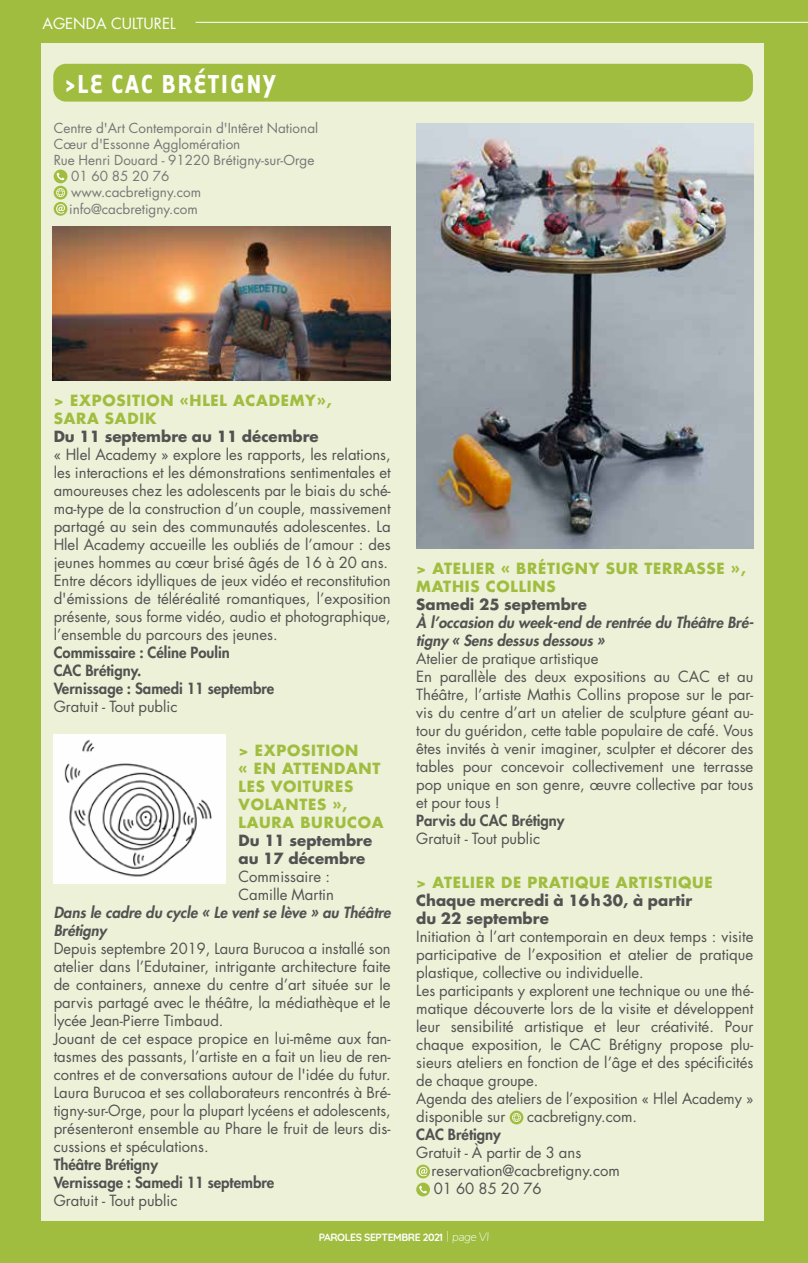
<style>
.page{position:relative;width:808px;height:1263px;background:#a1bd3f}
.page>*{position:absolute;margin:0;border:0;box-sizing:border-box;transform-origin:0 0}
.t1{font:700 30px "Tarzana Nar OT";letter-spacing:.06em;color:#fff}
.t2{font:15px/18px "Futura Std";color:#525251}
.t3{font:700 15px/18px "Futura Std";letter-spacing:.05em;color:#a1bd3f}
.t4{font:800 15px/18px "Futura Std";color:#525251}
.t5{font:italic 800 15px/18px "Futura Std";color:#525251}
.t6{font:700 15px/18px "Futura Std";color:#525251}
.t7{font:15px "Futura Std";color:#fff}
.t8{font:13.5px "Futura Std";color:#777776}
.t9{font:700 10.5px "Quicksand";letter-spacing:-.04em;color:#fff}
.s1{font-family:"Alexina";font-weight:400;font-size:13.5px}
.s2{font-family:"Nunito";font-weight:200;font-style:italic;font-size:12px}
</style>
<div class="page">
<div style="left:41px;top:43px;width:723px;height:1178px;background:#ecf1d8"></div>
<div style="left:53px;top:64px;width:700px;height:38px;background:#a1bd3f;border-radius:13px"></div>
<div style="left:54px;top:170px;width:13px;height:13px;background:#a1bd3f;border-radius:50%"></div>
<svg style="left:57px;top:173px;width:7px;height:7px"></svg>
<div style="left:54px;top:186px;width:13px;height:14px;background:#a1bd3f;border-radius:50%"></div>
<svg style="left:56px;top:188px;width:9px;height:9px"></svg>
<div style="left:54px;top:202px;width:13px;height:14px;background:#a1bd3f;border-radius:50%"></div>
<svg style="left:56px;top:204px;width:9px;height:10px"></svg>
<div style="left:510px;top:1110px;width:13px;height:14px;background:#a1bd3f;border-radius:50%"></div>
<svg style="left:512px;top:1113px;width:9px;height:9px"></svg>
<svg style="left:416px;top:1164px;width:14px;height:14px"></svg>
<svg style="left:419px;top:1167px;width:8px;height:9px"></svg>
<div style="left:416px;top:1182px;width:14px;height:14px;background:#a1bd3f;border-radius:50%"></div>
<svg style="left:419px;top:1186px;width:8px;height:7px"></svg>
<img style="left:416px;top:123px;width:337px;height:426px">
<img style="left:53px;top:735px;width:173px;height:148px">
<img style="left:53px;top:226px;width:338px;height:155px">
<hr style="left:807px;top:0;width:1px;height:1263px;background:#ec6839">
<hr style="left:196px;top:22px;width:612px;height:1px;background:#fff">
<p class="t7" style="left:43px;top:13px;width:135px">AGENDA CULTUREL</p>
<h1 class="t1" style="left:65px;top:65px;width:212px">&gt;LE CAC BRÉTIGNY</h1>
<p class="t8" style="left:54px;top:119px;width:266px">Centre d'Art Contemporain d'Intêret National</p>
<p class="t8" style="left:54px;top:135px;width:188px">Cœur d'Essonne Agglomération</p>
<p class="t8" style="left:54px;top:151px;width:262px">Rue Henri Douard - 91220 Brétigny-sur-Orge</p>
<p class="t8" style="left:71px;top:168px;width:100px">01 60 85 20 76</p>
<p class="t8" style="left:71px;top:184px;width:132px">www.cacbretigny.com</p>
<p class="t8" style="left:69px;top:200px;width:130px">info@cacbretigny.com</p>
<p class="t3" style="left:54px;top:391px;width:279px">&gt; EXPOSITION «HLEL ACADEMY»,<br>SARA SADIK</p>
<p class="t6" style="left:54px;top:427px;width:267px">Du 11 septembre au 11 décembre</p>
<p class="t2" style="left:54px;top:445px;width:339px">« Hlel Academy » explore les rapports, les relations, les interactions et les démonstrations sentimentales et amoureuses chez les adolescents par le biais du sché&shy;ma-type de la construction d’un couple, massivement partagé au sein des communautés adolescentes. La Hlel Academy accueille les oubliés de l’amour : des jeunes hommes au cœur brisé âgés de 16 à 20 ans.<br>Entre décors idylliques de jeux vidéo et reconstitution d'émissions de téléréalité romantiques, l’exposition présente, sous forme vidéo, audio et photographique, l’ensemble du parcours des jeunes.</p>
<p class="t4" style="left:54px;top:643px;width:222px">Commissaire : Céline Poulin<br>CAC Brétigny.<br>Vernissage : Samedi 11 septembre</p>
<p class="t2" style="left:54px;top:697px;width:125px">Gratuit - Tout public</p>
<p class="t3" style="left:238px;top:741px;width:146px">&gt; EXPOSITION<br>« EN ATTENDANT<br>LES VOITURES<br>VOLANTES »,<br>LAURA BURUCOA</p>
<p class="t6" style="left:238px;top:831px;width:135px">Du 11 septembre au 17 décembre</p>
<p class="t2" style="left:238px;top:868px;width:97px">Commissaire :<br>Camille Martin</p>
<p class="t5" style="left:54px;top:904px;width:338px">Dans le cadre du cycle « Le vent se lève » au Théâtre<br>Brétigny</p>
<p class="t2" style="left:54px;top:940px;width:338px">Depuis septembre 2019, Laura Burucoa a installé son atelier dans l’Edutainer, intrigante architecture faite de containers, annexe du centre d’art située sur le parvis partagé avec le théâtre, la médiathèque et le lycée Jean-Pierre Timbaud.<br>Jouant de cet espace propice en lui-même aux fan&shy;tasmes des passants, l’artiste en a fait un lieu de ren&shy;contres et de conversations autour de l'idée du futur.<br>Laura Burucoa et ses collaborateurs rencontrés à Bré&shy;tigny-sur-Orge, pour la plupart lycéens et adolescents, présenteront ensemble au Phare le fruit de leurs dis&shy;cussions et spéculations.</p>
<p class="t4" style="left:54px;top:1156px;width:222px">Théâtre Brétigny<br>Vernissage : Samedi 11 septembre</p>
<p class="t2" style="left:54px;top:1192px;width:125px">Gratuit - Tout public</p>
<p class="t3" style="left:416px;top:559px;width:331px">&gt; ATELIER « BRÉTIGNY SUR TERRASSE »,<br>MATHIS COLLINS</p>
<p class="t6" style="left:416px;top:595px;width:172px">Samedi 25 septembre</p>
<p class="t5" style="left:416px;top:613px;width:339px">À l’occasion du week-end de rentrée du Théâtre Bré&shy;tigny « Sens dessus dessous »</p>
<p class="t2" style="left:416px;top:649px;width:339px">Atelier de pratique artistique<br>En parallèle des deux expositions au CAC et au Théâtre, l’artiste Mathis Collins propose sur le par&shy;vis du centre d’art un atelier de sculpture géant au&shy;tour du guéridon, cette table populaire de café. Vous êtes invités à venir imaginer, sculpter et décorer des tables pour concevoir collectivement une terrasse pop unique en son genre, œuvre collective par tous et pour tous !</p>
<p class="t4" style="left:416px;top:811px;width:150px">Parvis du CAC Brétigny</p>
<p class="t2" style="left:416px;top:829px;width:125px">Gratuit - Tout public</p>
<p class="t3" style="left:416px;top:873px;width:298px">&gt; ATELIER DE PRATIQUE ARTISTIQUE</p>
<p class="t6" style="left:416px;top:891px;width:277px">Chaque mercredi à 16h30, à partir du 22 septembre</p>
<p class="t2" style="left:416px;top:928px;width:339px">Initiation à l’art contemporain en deux temps : visite participative de l’exposition et atelier de pratique plastique, collective ou individuelle.<br>Les participants y explorent une technique ou une thé&shy;matique découverte lors de la visite et développent leur sensibilité artistique et leur créativité. Pour chaque exposition, le CAC Brétigny propose plu&shy;sieurs ateliers en fonction de l’âge et des spécificités de chaque groupe.<br>Agenda des ateliers de l’exposition « Hlel Academy » disponible sur</p>
<p class="t2" style="left:527px;top:1108px;width:112px">cacbretigny.com.</p>
<p class="t4" style="left:416px;top:1126px;width:86px">CAC Brétigny</p>
<p class="t2" style="left:432px;top:1144px;width:190px;text-indent:-15px">Gratuit - À partir de 3 ans reservation@cacbretigny.com<br>01 60 85 20 76</p>
<p class="t9" style="left:319px;top:1229px;width:172px">PAROLES SEPTEMBRE 2021 <span class="s1">|</span> <span class="s2">page VI</span></p>
</div>
